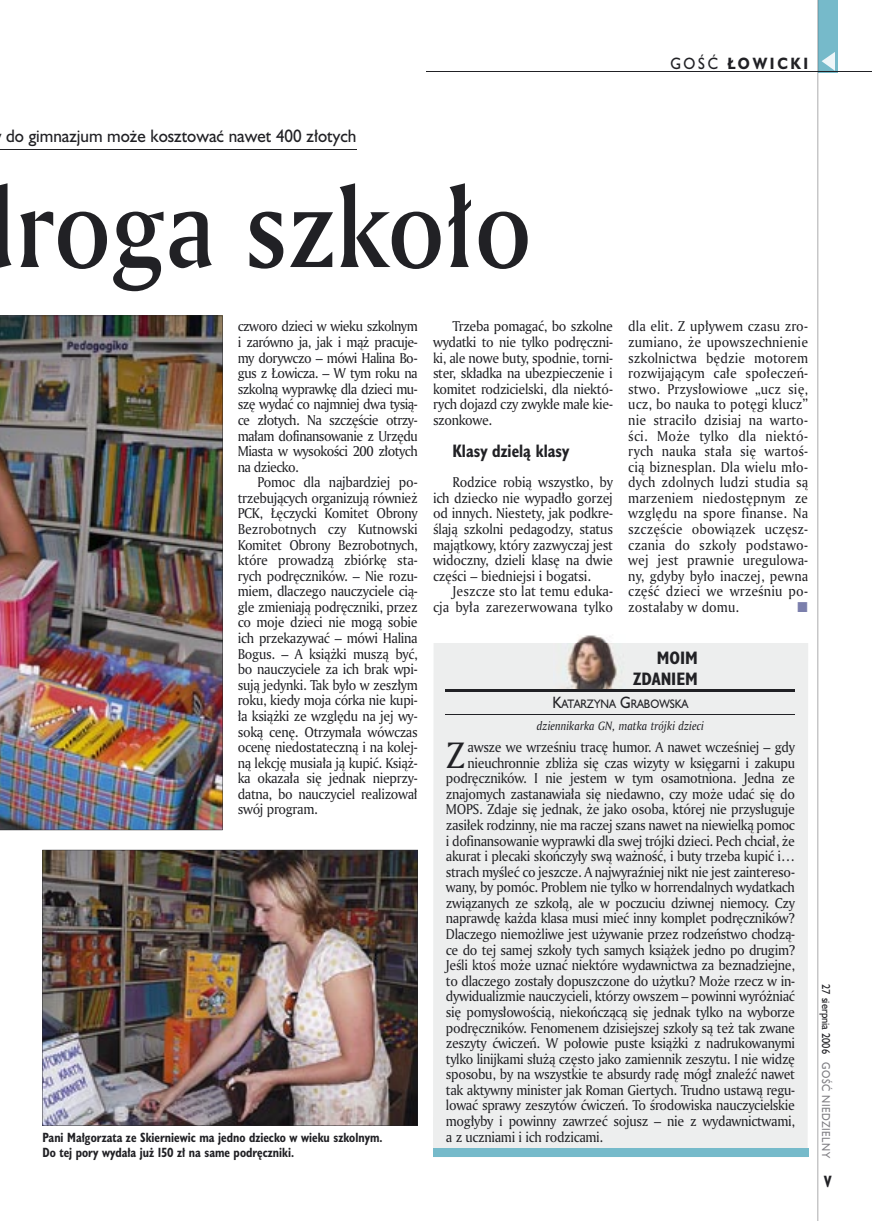
<style>
.page{position:relative;width:872px;height:1221px;background:#fff}
.page>*{position:absolute;margin:0;border:0;box-sizing:border-box;transform-origin:0 0}
.t1{font:108px "Amerigo Md PL";color:#212125;scale:.9 1}
.t2{font:35.55px "Amerigo PL";color:#212125;scale:.94 1}
.t3{font:16.5px "Humanst 521 PL";color:#212125;scale:.94 1}
.t4{font:700 16.5px "Humanst 521 Cn PL";color:#212125;scale:.94 1}
.t5{font:700 16.5px/21px "Humanst 521 Cn PL";color:#212125;text-align:right}
.t6{font:700 15px "Humanst 521 PL";letter-spacing:.2em;color:#212125;scale:.9 1}
.t7{font:700 15px "Humanst 521 Cn PL";color:#212125;scale:.94 1}
.t8{font:13.8px/15.6px "Amerigo PL";letter-spacing:-.025em;color:#212125;text-align:justify;scale:.94 1}
.t9{font:13.8px/15.6px "Amerigo PL";letter-spacing:.005em;color:#212125;text-align:right;scale:.94 1}
.t10{font:700 12.3px/14.4px "Humanst 521 Cn PL";color:#212125;scale:.94 1}
.t11{font:italic 11.7px "Amerigo PL";color:#212125;scale:.94 1}
.t12{font:11.25px "Humanst 521 PL";color:#212125;scale:.9 1}
.t13{font:10.5px "Humanst 521 PL";letter-spacing:.05em;color:#7f7e83;scale:.9 1}
.t14{font:10.5px "Humanst 521 PL";color:#212125;scale:.9 1}
.s1{font-weight:400}
.s2{font-size:15px}
</style>
<div class="page">
<div style="left:818px;top:0;width:19px;height:72px;background:#76baca"></div>
<hr style="left:817px;top:0;width:1px;height:1220px;background:#212125">
<svg style="left:821px;top:52px;width:14px;height:19px"></svg>
<hr style="left:425px;top:72px;width:447px;height:1px;background:#212125">
<hr style="left:0;top:149px;width:356px;height:1px;background:#212125">
<div style="left:433px;top:643px;width:375px;height:514px;background:#edeeee"></div>
<div style="left:433px;top:1148px;width:375px;height:8px;background:#76baca"></div>
<img style="left:554px;top:635px;width:72px;height:54px">
<hr style="left:446px;top:689px;width:349px;height:1px;background:#212125">
<hr style="left:446px;top:691px;width:349px;height:1px;background:#212125">
<hr style="left:446px;top:713px;width:349px;height:1px;background:#212125">
<img style="left:0;top:315px;width:223px;height:515px">
<img style="left:42px;top:849px;width:376px;height:276px">
<p class="t6" style="left:670px;top:53px;width:155px"><span class="s1">GOŚĆ</span> ŁOWICKI</p>
<p class="t3" style="left:6px;top:124px;width:374px">do gimnazjum może kosztować nawet 400 złotych</p>
<h1 class="t1" style="left:16px;top:156px;width:575px">roga szkoło</h1>
<p class="t8" style="left:238px;top:318px;width:193px">czworo dzieci w wieku szkolnym i zarówno ja, jak i mąż pracuje&shy;my dorywczo – mówi Halina Bo&shy;gus z Łowicza. – W tym roku na szkolną wyprawkę dla dzieci mu&shy;szę wydać co najmniej dwa tysią&shy;ce złotych. Na szczęście otrzy&shy;małam dofinansowanie z Urzędu Miasta w wysokości 200 złotych na dziecko.</p>
<p class="t8" style="left:238px;top:474px;width:193px;text-indent:20px">Pomoc dla najbardziej po&shy;trzebujących organizują również PCK, Łęczycki Komitet Obrony Bezrobotnych czy Kutnowski Komitet Obrony Bezrobotnych, które prowadzą zbiórkę sta&shy;rych podręczników. – Nie rozu&shy;miem, dlaczego nauczyciele cią&shy;gle zmieniają podręczniki, przez co moje dzieci nie mogą sobie ich przekazywać – mówi Halina Bogus. – A książki muszą być, bo nauczyciele za ich brak wpi&shy;sują jedynki. Tak było w zeszłym roku, kiedy moja córka nie kupi&shy;ła książki ze względu na jej wy&shy;soką cenę. Otrzymała wówczas ocenę niedostateczną i na kolej&shy;ną lekcję musiała ją kupić. Książ&shy;ka okazała się jednak nieprzy&shy;datna, bo nauczyciel realizował swój program.</p>
<p class="t10" style="left:43px;top:1130px;width:363px">Pani Małgorzata ze Skierniewic ma jedno dziecko w wieku szkolnym.<br>Do tej pory wydała już 150 zł na same podręczniki.</p>
<p class="t8" style="left:433px;top:318px;width:193px;text-indent:20px">Trzeba pomagać, bo szkolne wydatki to nie tylko podręczni&shy;ki, ale nowe buty, spodnie, torni&shy;ster, składka na ubezpieczenie i komitet rodzicielski, dla niektó&shy;rych dojazd czy zwykłe małe kie&shy;szonkowe.</p>
<p class="t4" style="left:452px;top:440px;width:126px">Klasy dzielą klasy</p>
<p class="t8" style="left:433px;top:474px;width:193px;text-indent:20px">Rodzice robią wszystko, by ich dziecko nie wypadło gorzej od innych. Niestety, jak podkre&shy;ślają szkolni pedagodzy, status majątkowy, który zazwyczaj jest widoczny, dzieli klasę na dwie części – biedniejsi i bogatsi.</p>
<p class="t9" style="left:433px;top:583px;width:193px">Jeszcze sto lat temu eduka&shy;cja była zarezerwowana tylko</p>
<p class="t8" style="left:628px;top:318px;width:193px">dla elit. Z upływem czasu zro&shy;zumiano, że upowszechnienie szkolnictwa będzie motorem rozwijającym całe społeczeń&shy;stwo. Przysłowiowe „ucz się, ucz, bo nauka to potęgi klucz” nie straciło dzisiaj na warto&shy;ści. Może tylko dla niektó&shy;rych nauka stała się wartoś&shy;cią biznesplan. Dla wielu mło&shy;dych zdolnych ludzi studia są marzeniem niedostępnym ze względu na spore finanse. Na szczęście obowiązek uczęsz&shy;czania do szkoły podstawo&shy;wej jest prawnie uregulowa&shy;ny, gdyby było inaczej, pewna część dzieci we wrześniu po&shy;zostałaby w domu.</p>
<p class="t5" style="left:633px;top:647px;width:66px">MOIM<br>ZDANIEM</p>
<p class="t12" style="left:552px;top:696px;width:153px"><span class="s2">K</span>ATARZYNA <span class="s2">G</span>RABOWSKA</p>
<p class="t11" style="left:537px;top:717px;width:179px">dziennikarka GN, matka trójki dzieci</p>
<h2 class="t2" style="left:446px;top:731px;width:22px">Z</h2>
<p class="t8" style="left:467px;top:739px;width:350px">awsze we wrześniu tracę humor. A nawet wcześniej – gdy</p>
<p class="t8" style="left:467px;top:754px;width:350px">nieuchronnie zbliża się czas wizyty w księgarni i zakupu</p>
<p class="t8" style="left:446px;top:770px;width:373px">podręczników. I nie jestem w tym osamotniona. Jedna ze</p>
<p class="t8" style="left:446px;top:785px;width:373px">znajomych zastanawiała się niedawno, czy może udać się do</p>
<p class="t8" style="left:446px;top:801px;width:373px">MOPS. Zdaje się jednak, że jako osoba, której nie przysługuje</p>
<p class="t8" style="left:446px;top:816px;width:373px">zasiłek rodzinny, nie ma raczej szans nawet na niewielką pomoc</p>
<p class="t8" style="left:446px;top:832px;width:373px">i dofinansowanie wyprawki dla swej trójki dzieci. Pech chciał, że</p>
<p class="t8" style="left:446px;top:848px;width:373px">akurat i plecaki skończyły swą ważność, i buty trzeba kupić i…</p>
<p class="t8" style="left:446px;top:863px;width:373px">strach myśleć co jeszcze. A najwyraźniej nikt nie jest zaintereso-</p>
<p class="t8" style="left:446px;top:879px;width:373px">wany, by pomóc. Problem nie tylko w horrendalnych wydatkach</p>
<p class="t8" style="left:446px;top:894px;width:373px">związanych ze szkołą, ale w poczuciu dziwnej niemocy. Czy</p>
<p class="t8" style="left:446px;top:910px;width:373px">naprawdę każda klasa musi mieć inny komplet podręczników?</p>
<p class="t8" style="left:446px;top:925px;width:373px">Dlaczego niemożliwe jest używanie przez rodzeństwo chodzą-</p>
<p class="t8" style="left:446px;top:941px;width:373px">ce do tej samej szkoły tych samych książek jedno po drugim?</p>
<p class="t8" style="left:446px;top:957px;width:373px">Jeśli ktoś może uznać niektóre wydawnictwa za beznadziejne,</p>
<p class="t8" style="left:446px;top:972px;width:373px">to dlaczego zostały dopuszczone do użytku? Może rzecz w in-</p>
<p class="t8" style="left:446px;top:988px;width:373px">dywidualizmie nauczycieli, którzy owszem – powinni wyróżniać</p>
<p class="t8" style="left:446px;top:1003px;width:373px">się pomysłowością, niekończącą się jednak tylko na wyborze</p>
<p class="t8" style="left:446px;top:1019px;width:373px">podręczników. Fenomenem dzisiejszej szkoły są też tak zwane</p>
<p class="t8" style="left:446px;top:1034px;width:373px">zeszyty ćwiczeń. W połowie puste książki z nadrukowanymi</p>
<p class="t8" style="left:446px;top:1050px;width:373px">tylko linijkami służą często jako zamiennik zeszytu. I nie widzę</p>
<p class="t8" style="left:446px;top:1066px;width:373px">sposobu, by na wszystkie te absurdy radę mógł znaleźć nawet</p>
<p class="t8" style="left:446px;top:1081px;width:373px">tak aktywny minister jak Roman Giertych. Trudno ustawą regu-</p>
<p class="t8" style="left:446px;top:1097px;width:373px">lować sprawy zeszytów ćwiczeń. To środowiska nauczycielskie</p>
<p class="t8" style="left:446px;top:1112px;width:373px">mogłyby i powinny zawrzeć sojusz – nie z wydawnictwami,</p>
<p class="t8" style="left:446px;top:1128px;width:169px">a z uczniami i ich rodzicami.</p>
<p class="t14" style="left:833px;top:984px;width:79px;rotate:90deg">27 sierpnia 2006</p>
<p class="t13" style="left:833px;top:1062px;width:108px;rotate:90deg">GOŚĆ NIEDZIELNY</p>
<p class="t7" style="left:824px;top:1171px;width:9px">V</p>
</div>
